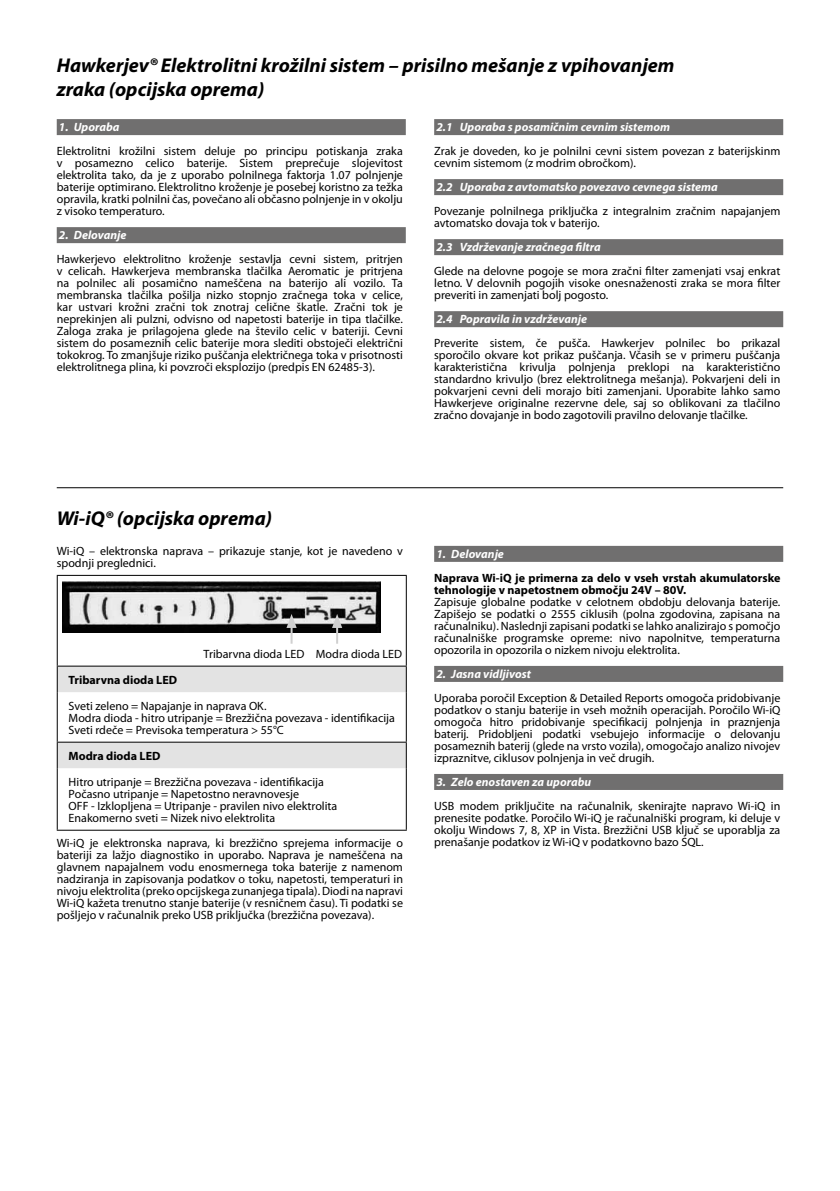
<style>
.page{position:relative;width:840px;height:1191px;background:#fff}
.page>*{position:absolute;margin:0;border:0;box-sizing:border-box;transform-origin:0 0}
.t1{font:italic 700 20px/24px "Myriad Pro";color:#000}
.t2{font:12px/12px "Myriad Pro";color:#000;text-align:justify}
.t3{font:italic 700 12px "Myriad Pro";color:#fff}
.t4{font:700 12px/12px "Myriad Pro";color:#000}
</style>
<div class="page">
<div style="left:57px;top:119px;width:348px;height:16px;background:#706f6f"></div>
<div style="left:57px;top:227px;width:348px;height:16px;background:#706f6f"></div>
<div style="left:434px;top:119px;width:348px;height:16px;background:#706f6f"></div>
<div style="left:434px;top:179px;width:348px;height:16px;background:#706f6f"></div>
<div style="left:434px;top:239px;width:348px;height:16px;background:#706f6f"></div>
<div style="left:434px;top:311px;width:348px;height:16px;background:#706f6f"></div>
<hr style="left:57px;top:487px;width:725px;height:1px;background:#000">
<hr style="left:57px;top:575px;width:349px;height:1px;background:#000">
<hr style="left:57px;top:576px;width:1px;height:89px;background:#000">
<hr style="left:405px;top:576px;width:1px;height:89px;background:#000">
<hr style="left:57px;top:768px;width:1px;height:61px;background:#000">
<hr style="left:405px;top:768px;width:1px;height:61px;background:#000">
<hr style="left:57px;top:829px;width:349px;height:1px;background:#000">
<hr style="left:57px;top:665px;width:349px;height:1px;background:#000">
<svg style="left:57px;top:666px;width:349px;height:102px"></svg>
<div style="left:434px;top:546px;width:348px;height:16px;background:#706f6f"></div>
<div style="left:434px;top:666px;width:348px;height:16px;background:#706f6f"></div>
<div style="left:434px;top:774px;width:348px;height:16px;background:#706f6f"></div>
<img style="left:62px;top:581px;width:318px;height:51px">
<svg style="left:286px;top:614px;width:10px;height:29px"></svg>
<svg style="left:332px;top:614px;width:10px;height:29px"></svg>
<h1 class="t1" style="left:57px;top:52px;width:619px">Hawkerjev® Elektrolitni krožilni sistem – prisilno mešanje z vpihovanjem zraka (opcijska oprema)</h1>
<p class="t3" style="left:59px;top:119px;width:62px">1. Uporaba</p>
<p class="t2" style="left:57px;top:145px;width:347px">Elektrolitni krožilni sistem deluje po principu potiskanja zraka v posamezno celico baterije. Sistem preprečuje slojevitost elektrolita tako, da je z uporabo polnilnega faktorja 1.07 polnjenje baterije optimirano. Elektrolitno kroženje je posebej koristno za težka opravila, kratki polnilni čas, povečano ali občasno polnjenje in v okolju z visoko temperaturo.</p>
<p class="t3" style="left:59px;top:227px;width:69px">2. Delovanje</p>
<p class="t2" style="left:57px;top:253px;width:347px">Hawkerjevo elektrolitno kroženje sestavlja cevni sistem, pritrjen v celicah. Hawkerjeva membranska tlačilka Aeromatic je pritrjena na polnilec ali posamično nameščena na baterijo ali vozilo. Ta membranska tlačilka pošilja nizko stopnjo zračnega toka v celice, kar ustvari krožni zračni tok znotraj celične škatle. Zračni tok je neprekinjen ali pulzni, odvisno od napetosti baterije in tipa tlačilke.<br>Zaloga zraka je prilagojena glede na število celic v bateriji. Cevni sistem do posameznih celic baterije mora slediti obstoječi električni tokokrog. To zmanjšuje riziko puščanja električnega toka v prisotnosti elektrolitnega plina, ki povzroči eksplozijo (predpis EN 62485-3).</p>
<p class="t3" style="left:436px;top:119px;width:235px">2.1 Uporaba s posamičnim cevnim sistemom</p>
<p class="t2" style="left:434px;top:145px;width:347px">Zrak je doveden, ko je polnilni cevni sistem povezan z baterijskinm cevnim sistemom (z modrim obročkom).</p>
<p class="t3" style="left:436px;top:179px;width:283px">2.2 Uporaba z avtomatsko povezavo cevnega sistema</p>
<p class="t2" style="left:434px;top:205px;width:347px">Povezanje polnilnega priključka z integralnim zračnim napajanjem avtomatsko dovaja tok v baterijo.</p>
<p class="t3" style="left:436px;top:239px;width:166px">2.3 Vzdrževanje zračnega filtra</p>
<p class="t2" style="left:434px;top:265px;width:347px">Glede na delovne pogoje se mora zračni filter zamenjati vsaj enkrat letno. V delovnih pogojih visoke onesnaženosti zraka se mora filter preveriti in zamenjati bolj pogosto.</p>
<p class="t3" style="left:436px;top:311px;width:152px">2.4 Popravila in vzdrževanje</p>
<p class="t2" style="left:434px;top:337px;width:347px">Preverite sistem, če pušča. Hawkerjev polnilec bo prikazal sporočilo okvare kot prikaz puščanja. Včasih se v primeru puščanja karakteristična krivulja polnjenja preklopi na karakteristično standardno krivuljo (brez elektrolitnega mešanja). Pokvarjeni deli in pokvarjeni cevni deli morajo biti zamenjani. Uporabite lahko samo Hawkerjeve originalne rezervne dele, saj so oblikovani za tlačilno zračno dovajanje in bodo zagotovili pravilno delovanje tlačilke.</p>
<h1 class="t1" style="left:57px;top:506px;width:217px">Wi-iQ® (opcijska oprema)</h1>
<p class="t2" style="left:57px;top:544px;width:347px">Wi-iQ – elektronska naprava – prikazuje stanje, kot je navedeno v spodnji preglednici.</p>
<p class="t2" style="left:203px;top:648px;width:200px">Tribarvna dioda LED Modra dioda LED</p>
<p class="t4" style="left:69px;top:673px;width:96px">Tribarvna dioda LED</p>
<p class="t2" style="left:69px;top:699px;width:328px;text-align:left">Sveti zeleno = Napajanje in naprava OK.<br>Modra dioda - hitro utripanje = Brezžična povezava - identifikacija<br>Sveti rdeče = Previsoka temperatura &gt; 55°C</p>
<p class="t4" style="left:69px;top:749px;width:79px">Modra dioda LED</p>
<p class="t2" style="left:69px;top:775px;width:270px;text-align:left">Hitro utripanje = Brezžična povezava - identifikacija Počasno utripanje = Napetostno neravnovesje<br>OFF - Izklopljena = Utripanje - pravilen nivo elektrolita Enakomerno sveti = Nizek nivo elektrolita</p>
<p class="t2" style="left:57px;top:836px;width:347px">Wi-iQ je elektronska naprava, ki brezžično sprejema informacije o bateriji za lažjo diagnostiko in uporabo. Naprava je nameščena na glavnem napajalnem vodu enosmernega toka baterije z namenom nadziranja in zapisovanja podatkov o toku, napetosti, temperaturi in nivoju elektrolita (preko opcijskega zunanjega tipala). Diodi na napravi Wi-iQ kažeta trenutno stanje baterije (v resničnem času). Ti podatki se pošljejo v računalnik preko USB priključka (brezžična povezava).</p>
<p class="t3" style="left:436px;top:546px;width:69px">1. Delovanje</p>
<p class="t4" style="left:434px;top:571px;width:347px">Naprava Wi-iQ je primerna za delo v vseh vrstah akumulatorske tehnologije v napetostnem območju 24V – 80V.</p>
<p class="t2" style="left:434px;top:595px;width:347px">Zapisuje globalne podatke v celotnem obdobju delovanja baterije.<br>Zapišejo se podatki o 2555 ciklusih (polna zgodovina, zapisana na računalniku). Naslednji zapisani podatki se lahko analizirajo s pomočjo računalniške programske opreme: nivo napolnitve, temperaturna opozorila in opozorila o nizkem nivoju elektrolita.</p>
<p class="t3" style="left:436px;top:666px;width:96px">2. Jasna vidljivost</p>
<p class="t2" style="left:434px;top:691px;width:347px">Uporaba poročil Exception &amp; Detailed Reports omogoča pridobivanje podatkov o stanju baterije in vseh možnih operacijah. Poročilo Wi-iQ omogoča hitro pridobivanje specifikacij polnjenja in praznjenja baterij. Pridobljeni podatki vsebujejo informacije o delovanju posameznih baterij (glede na vrsto vozila), omogočajo analizo nivojev izpraznitve, ciklusov polnjenja in več drugih.</p>
<p class="t3" style="left:436px;top:774px;width:156px">3. Zelo enostaven za uporabu</p>
<p class="t2" style="left:434px;top:799px;width:347px">USB modem priključite na računalnik, skenirajte napravo Wi-iQ in prenesite podatke. Poročilo Wi-iQ je računalniški program, ki deluje v okolju Windows 7, 8, XP in Vista. Brezžični USB ključ se uporablja za prenašanje podatkov iz Wi-iQ v podatkovno bazo SQL.</p>
</div>
